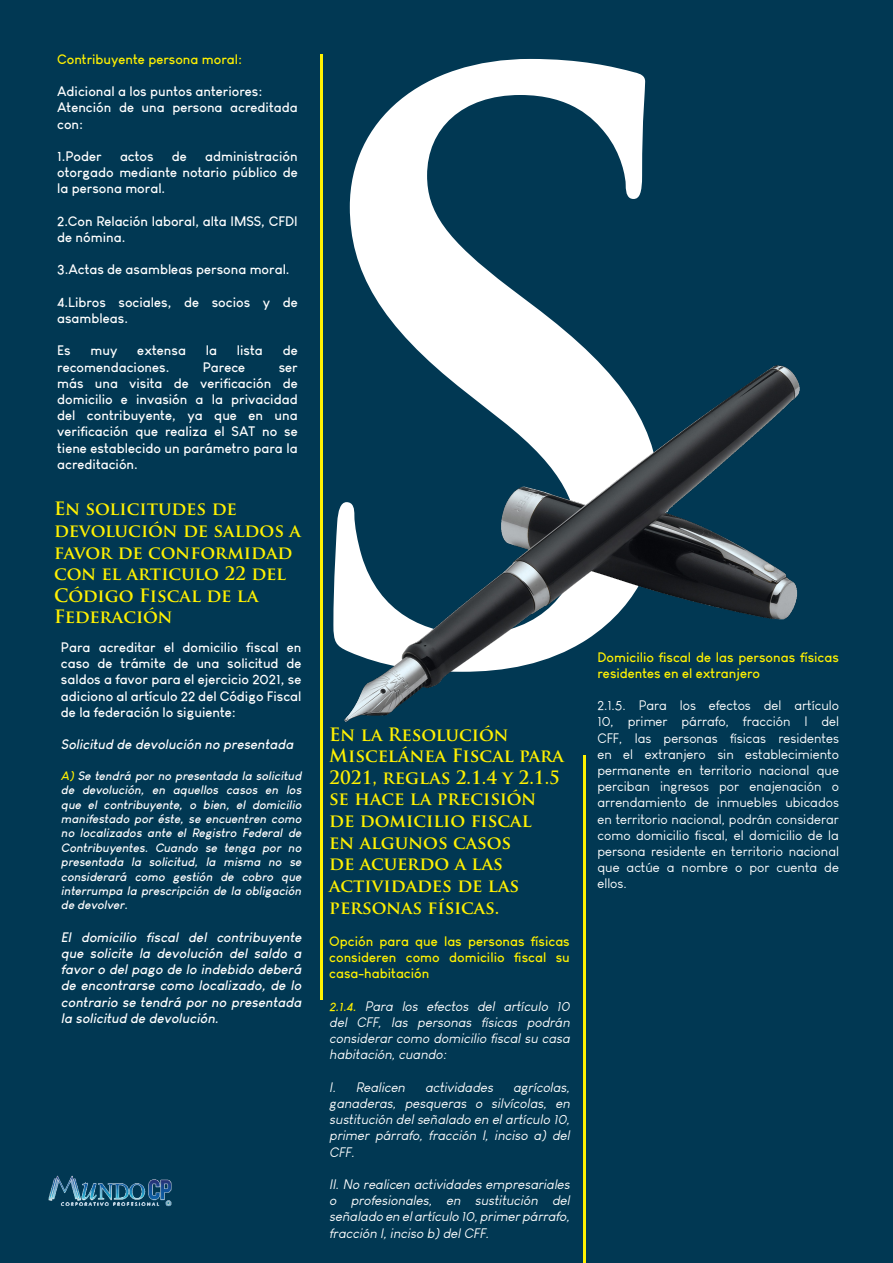
<style>
.page{position:relative;width:893px;height:1263px;background:#013853}
.page>*{position:absolute;margin:0;border:0;box-sizing:border-box;transform-origin:0 0}
.t1{font:700 781.35px "Trajan Pro";color:#fff}
.t2{font:700 18px/21.6px "Trajan Pro";color:#fff101}
.t3{font:700 13.5px/16.2px "Louis George Cafe";color:#fff}
.t4{font:italic 13.5px/16.2px "Louis George Cafe";color:#fff;text-align:justify}
.t5{font:13.5px/16.2px "Louis George Cafe";color:#fff;text-align:justify}
.t6{font:italic 700 13.5px/16.2px "Louis George Cafe";color:#fff;text-align:justify}
.t7{font:700 13.5px/16.2px "Louis George Cafe";color:#fff101;text-align:justify}
.t8{font:italic 700 12px/14.4px "Louis George Cafe";color:#fff;text-align:justify}
.s1{color:#fff101}
.s2{font-weight:700;font-size:12px;color:#fff101}
</style>
<div class="page">
<img style="left:345px;top:366px;width:454px;height:356px">
<hr style="left:320px;top:54px;width:3px;height:946px;background:#fff101">
<hr style="left:583px;top:756px;width:3px;height:507px;background:#fff101">
<img style="left:48px;top:1175px;width:124px;height:32px">
<p class="t7" style="left:57px;top:51px;width:186px">Contribuyente persona moral:</p>
<p class="t3" style="left:57px;top:83px;width:207px">Adicional a los puntos anteriores:</p>
<p class="t3" style="left:57px;top:99px;width:242px">Atención de una persona acreditada con:</p>
<p class="t3" style="left:57px;top:148px;width:46px">1.Poder</p>
<p class="t3" style="left:120px;top:148px;width:35px">actos</p>
<p class="t3" style="left:172px;top:148px;width:17px">de</p>
<p class="t3" style="left:57px;top:148px;width:242px;text-align:justify;text-indent:148px">administración otorgado mediante notario público de la persona moral.</p>
<p class="t3" style="left:57px;top:213px;width:242px">2.Con Relación laboral, alta IMSS, CFDI de nómina.</p>
<p class="t3" style="left:57px;top:261px;width:234px">3.Actas de asambleas persona moral.</p>
<p class="t3" style="left:57px;top:294px;width:242px">4.Libros sociales, de socios y de asambleas.</p>
<p class="t3" style="left:57px;top:342px;width:15px">Es</p>
<p class="t3" style="left:91px;top:342px;width:28px">muy</p>
<p class="t3" style="left:137px;top:342px;width:50px">extensa</p>
<p class="t3" style="left:206px;top:342px;width:13px">la</p>
<p class="t3" style="left:237px;top:342px;width:27px">lista</p>
<p class="t3" style="left:283px;top:342px;width:17px">de</p>
<p class="t3" style="left:57px;top:358px;width:114px">recomendaciones.</p>
<p class="t3" style="left:203px;top:358px;width:44px">Parece</p>
<p class="t3" style="left:57px;top:358px;width:242px;text-align:justify;text-indent:222px">ser más una visita de verificación de domicilio e invasión a la privacidad del contribuyente, ya que en una verificación que realiza el SAT no se tiene establecido un parámetro para la acreditación.</p>
<p class="t2" style="left:54px;top:498px;width:248px">En solicitudes de devolución de saldos a favor de conformidad con el articulo 22 del<br>Código Fiscal de la<br>Federación</p>
<p class="t3" style="left:61px;top:639px;width:242px;text-align:justify">Para acreditar el domicilio fiscal en caso de trámite de una solicitud de saldos a favor para el ejercicio 2021, se adiciono al artículo 22 del Código Fiscal de la federación lo siguiente:</p>
<p class="t6" style="left:61px;top:736px;width:237px">Solicitud de devolución no presentada</p>
<p class="t8" style="left:61px;top:768px;width:245px"><span class="s1">A)</span> Se tendrá por no presentada la solicitud de devolución, en aquellos casos en los que el contribuyente, o bien, el domicilio manifestado por éste, se encuentren como no localizados ante el Registro Federal de Contribuyentes. Cuando se tenga por no presentada la solicitud, la misma no se considerará como gestión de cobro que interrumpa la prescripción de la obligación de devolver.</p>
<p class="t6" style="left:61px;top:929px;width:245px">El domicilio fiscal del contribuyente que solicite la devolución del saldo a favor o del pago de lo indebido deberá de encontrarse como localizado, de lo contrario se tendrá por no presentada la solicitud de devolución.</p>
<p class="t1" style="left:263px;top:-111px;width:456px">S</p>
<p class="t7" style="left:597px;top:648px;width:243px">Domicilio fiscal de las personas físicas residentes en el extranjero</p>
<p class="t5" style="left:597px;top:697px;width:243px">2.1.5. Para los efectos del artículo 10, primer párrafo, fracción I del CFF, las personas físicas residentes en el extranjero sin establecimiento permanente en territorio nacional que perciban ingresos por enajenación o arrendamiento de inmuebles ubicados en territorio nacional, podrán considerar como domicilio fiscal, el domicilio de la persona residente en territorio nacional que actúe a nombre o por cuenta de ellos.</p>
<p class="t2" style="left:329px;top:723px;width:236px">En la Resolución<br>Miscelánea Fiscal para<br>2021, reglas 2.1.4 y 2.1.5 se hace la precisión de domicilio fiscal<br>en algunos casos<br>de acuerdo a las actividades de las personas físicas.</p>
<p class="t7" style="left:329px;top:933px;width:242px">Opción para que las personas físicas consideren como domicilio fiscal su casa-habitación</p>
<p class="t4" style="left:329px;top:998px;width:245px"><span class="s2">2.1.4.</span> Para los efectos del artículo 10 del CFF, las personas físicas podrán considerar como domicilio fiscal su casa habitación,cuando:</p>
<p class="t4" style="left:329px;top:1079px;width:80px">I. Realicen</p>
<p class="t4" style="left:425px;top:1079px;width:72px">actividades</p>
<p class="t4" style="left:329px;top:1079px;width:245px;text-indent:184px">agrícolas, ganaderas, pesqueras o silvícolas, en sustitución delseñalado en elartículo 10, primer párrafo, fracción I, inciso a) del CFF.</p>
<p class="t4" style="left:329px;top:1176px;width:245px">II. No realicen actividades empresariales o profesionales, en sustitución del señalado en elartículo 10,primerpárrafo, fracción I,inciso b)delCFF.</p>
</div>
